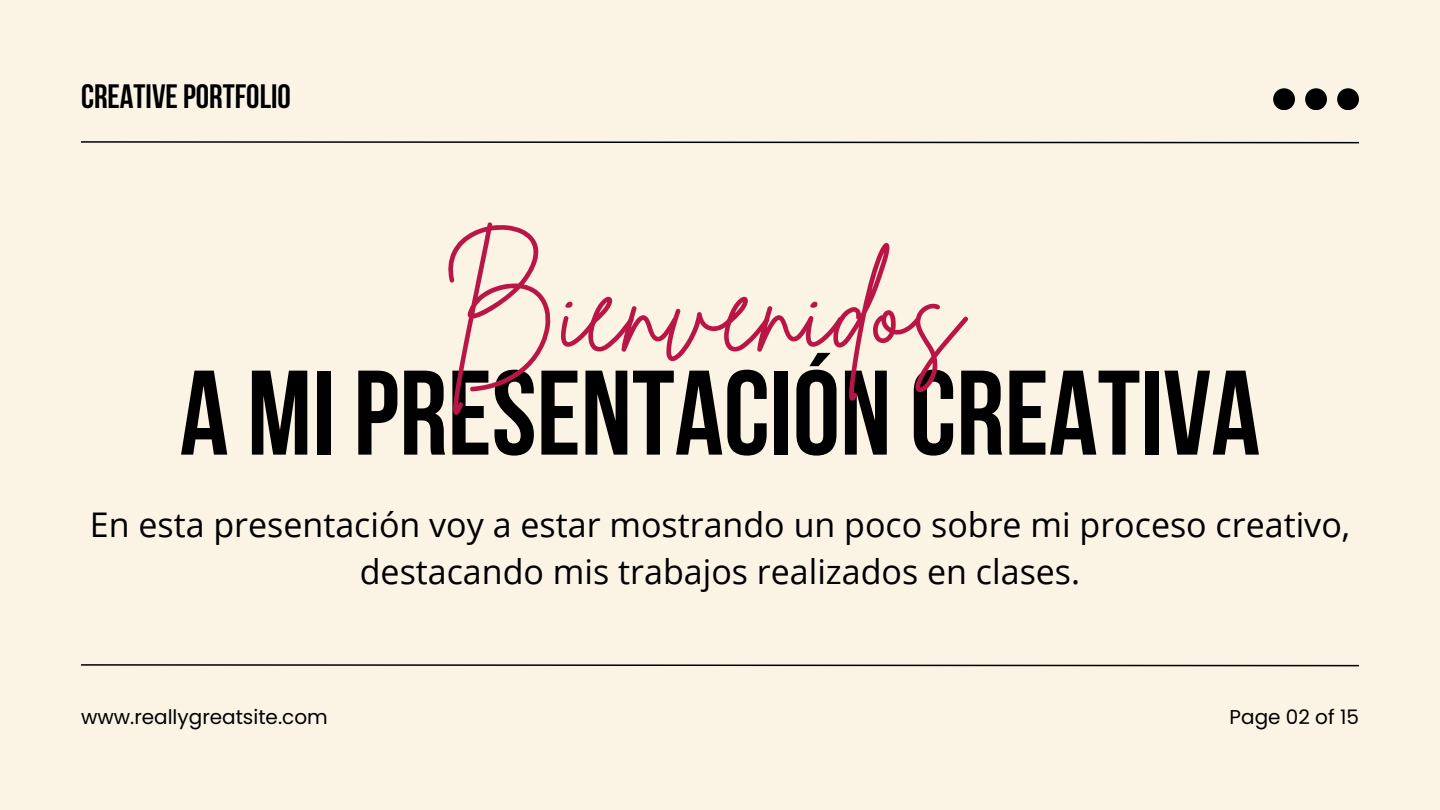
<style>
.page{position:relative;width:1440px;height:810px;background:#fbf3e4}
.page>*{position:absolute;margin:0;border:0;box-sizing:border-box;transform-origin:0 0}
.t1{font:121.2px "Brittany Signature";color:#b91646}
.t2{font:700 120px "Bebas Neue";color:#000}
.t3{font:34px/47.2px "Open Sans";color:#000;text-align:center}
.t4{font:700 33.7px "Bebas Neue";color:#000}
.t5{font:20px "Poppins";color:#000}
</style>
<div class="page">
<svg style="left:81px;top:664px;width:1278px;height:3px"></svg>
<svg style="left:81px;top:141px;width:1278px;height:3px"></svg>
<div style="left:1337px;top:88px;width:22px;height:22px;background:#000;border-radius:50%"></div>
<div style="left:1305px;top:88px;width:22px;height:22px;background:#000;border-radius:50%"></div>
<div style="left:1273px;top:88px;width:22px;height:22px;background:#000;border-radius:50%"></div>
<p class="t4" style="left:81px;top:83px;width:211px">CREATIVEPORTFOLIO</p>
<h1 class="t1" style="left:442px;top:230px;width:521px">Bienvenidos</h1>
<h3 class="t2" style="left:180px;top:365px;width:1082px">A MIPRESENTACIÓN CREATIVA</h3>
<p class="t3" style="left:90px;top:500px;width:1262px">En esta presentación voy a estar mostrando un poco sobre mi proceso creativo, destacando mis trabajos realizados en clases.</p>
<h4 class="t5" style="left:81px;top:703px;width:248px">www.reallygreatsite.com</h4>
<h2 class="t5" style="left:1230px;top:703px;width:131px">Page 02 of 15</h2>
</div>
